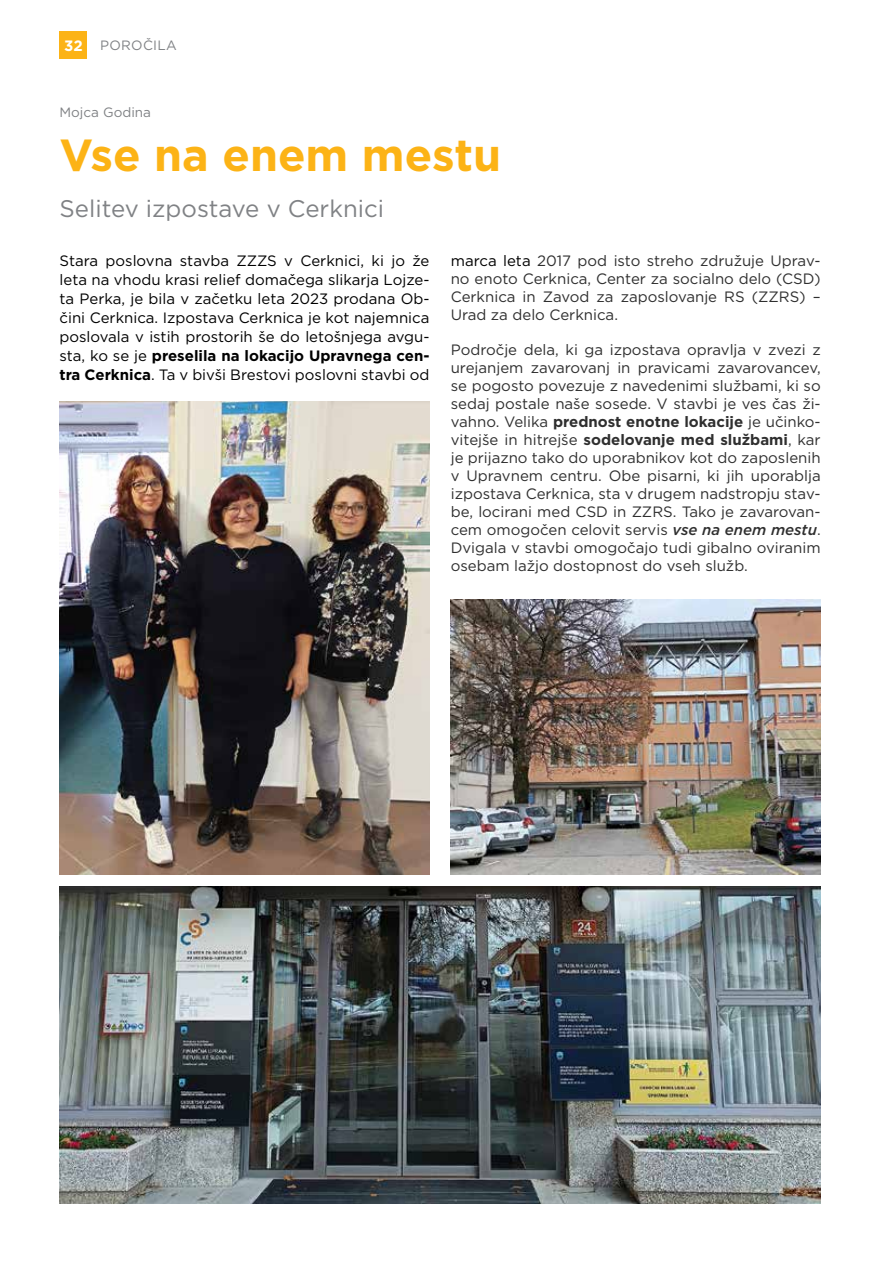
<style>
.page{position:relative;width:893px;height:1263px;background:#fff}
.page>*{position:absolute;margin:0;border:0;box-sizing:border-box;transform-origin:0 0}
.t1{font:700 45px "Gotham";color:#fcb316}
.t2{font:24px "Gotham";color:#808285}
.t3{font:15px/18px "Gotham";color:#2f2f2f;text-align:justify}
.t4{font:15px/18.9px "Gotham";color:#000;text-align:justify}
.t5{font:13.5px "Gotham";color:#808285}
.t6{font:13.5px "Gotham";letter-spacing:.02em;color:#808285}
.s1{font-weight:700;font-size:15px;color:#fff}
.s2{font-weight:700}
.s3{color:#000}
.s4{font-weight:500;font-style:italic}
</style>
<div class="page">
<div style="left:60px;top:31px;width:27px;height:28px;background:#fcb316"></div>
<img style="left:60px;top:887px;width:761px;height:316px">
<img style="left:60px;top:402px;width:369px;height:472px">
<img style="left:451px;top:600px;width:370px;height:274px">
<p class="t6" style="left:64px;top:37px;width:114px"><span class="s1">32</span> POROČILA</p>
<p class="t5" style="left:60px;top:104px;width:93px">Mojca Godina</p>
<h1 class="t1" style="left:60px;top:126px;width:443px">Vse na enem mestu</h1>
<h2 class="t2" style="left:60px;top:193px;width:326px">Selitev izpostave v Cerknici</h2>
<p class="t4" style="left:60px;top:251px;width:371px">Stara poslovna stavba ZZZS v Cerknici, ki jo že leta na vhodu krasi relief domačega slikarja Lojze&shy;ta Perka, je bila v začetku leta 2023 prodana Ob&shy;čini Cerknica. Izpostava Cerknica je kot najemnica poslovala v istih prostorih še do letošnjega avgu&shy;sta, ko se je <span class="s2">preselila na lokacijo Upravnega cen&shy;tra Cerknica</span>. Ta v bivši Brestovi poslovni stavbi od</p>
<p class="t3" style="left:451px;top:252px;width:371px"><span class="s3">marca leta</span> 2017 pod isto streho združuje Uprav&shy;no enoto Cerknica, Center za socialno delo (CSD)<br>Cerknica in Zavod za zaposlovanje RS (ZZRS) – Urad za delo Cerknica.</p>
<p class="t3" style="left:451px;top:341px;width:371px">Področje dela, ki ga izpostava opravlja v zvezi z urejanjem zavarovanj in pravicami zavarovancev, se pogosto povezuje z navedenimi službami, ki so sedaj postale naše sosede. V stavbi je ves čas ži&shy;vahno. Velika <span class="s2">prednost enotne lokacije</span> je učinko&shy;vitejše in hitrejše <span class="s2">sodelovanje med službami</span>, kar je prijazno tako do uporabnikov kot do zaposlenih v Upravnem centru. Obe pisarni, ki jih uporablja izpostava Cerknica, sta v drugem nadstropju stav&shy;be, locirani med CSD in ZZRS. Tako je zavarovan&shy;cem omogočen celovit servis <span class="s4">vse na enem mestu</span>.<br>Dvigala v stavbi omogočajo tudi gibalno oviranim osebam lažjo dostopnost do vseh služb.</p>
</div>
